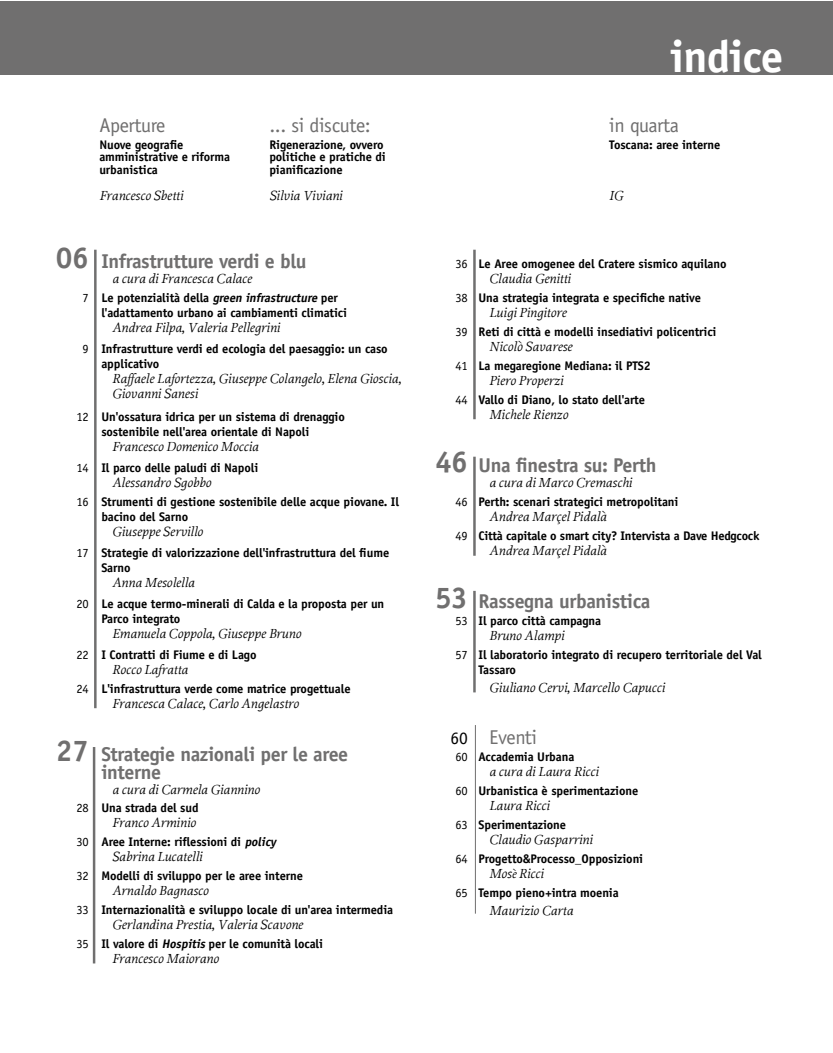
<style>
.page{position:relative;width:833px;height:1053px;background:#fff}
.page>*{position:absolute;margin:0;border:0;box-sizing:border-box;transform-origin:0 0}
.t1{font:700 45px "Officina Sans Std";letter-spacing:-.02em;color:#fff}
.t2{font:700 30px "Officina Sans Std";letter-spacing:-.02em;color:#706f6f}
.t3{font:700 20px/17.5px "Officina Sans Std";letter-spacing:-.02em;color:#706f6f}
.t4{font:20px "Officina Sans Std";letter-spacing:-.02em;color:#706f6f}
.t5{font:17.5px "Officina Sans Std";color:#000}
.t6{font:italic 13.75px/15px "Proforma";color:#000}
.t7{font:700 12.5px/15px "Officina Sans Std";letter-spacing:-.01em;color:#000}
.t8{font:12.5px "Officina Sans Std";letter-spacing:-.01em;color:#000}
.s1{font-style:italic}
.s2{font-size:12.5px}
</style>
<div class="page">
<div style="left:0;top:1px;width:832px;height:73px;background:#706f6f"></div>
<hr style="left:473px;top:456px;width:3px;height:99px;background:#706f6f">
<hr style="left:473px;top:591px;width:3px;height:101px;background:#706f6f">
<hr style="left:473px;top:250px;width:3px;height:169px;background:#706f6f">
<hr style="left:94px;top:250px;width:3px;height:458px;background:#706f6f">
<hr style="left:93px;top:747px;width:2px;height:216px;background:#706f6f">
<hr style="left:475px;top:725px;width:1px;height:188px;background:#706f6f">
<h3 class="t4" style="left:99px;top:113px;width:68px">Aperture</h3>
<p class="t7" style="left:99px;top:138px;width:132px;line-height:12.5px">Nuove geografie amministrative e riforma urbanistica</p>
<p class="t6" style="left:99px;top:187px;width:85px">Francesco Sbetti</p>
<h3 class="t4" style="left:269px;top:113px;width:103px">... si discute:</h3>
<p class="t7" style="left:269px;top:138px;width:118px;line-height:12.5px">Rigenerazione, ovvero politiche e pratiche di pianificazione</p>
<p class="t6" style="left:269px;top:187px;width:74px">Silvia Viviani</p>
<h2 class="t2" style="left:56px;top:239px;width:34px">06</h2>
<p class="t8" style="left:82px;top:290px;width:8px">7</p>
<p class="t8" style="left:82px;top:341px;width:8px">9</p>
<p class="t8" style="left:76px;top:409px;width:14px">12</p>
<p class="t8" style="left:76px;top:460px;width:14px">14</p>
<p class="t8" style="left:76px;top:494px;width:14px">16</p>
<p class="t8" style="left:76px;top:545px;width:14px">17</p>
<p class="t8" style="left:76px;top:596px;width:14px">20</p>
<p class="t8" style="left:76px;top:647px;width:14px">22</p>
<p class="t8" style="left:76px;top:681px;width:14px">24</p>
<h2 class="t2" style="left:56px;top:732px;width:34px">27</h2>
<p class="t8" style="left:76px;top:800px;width:14px">28</p>
<p class="t8" style="left:76px;top:834px;width:14px">30</p>
<p class="t8" style="left:76px;top:868px;width:14px">32</p>
<p class="t8" style="left:76px;top:902px;width:14px">33</p>
<p class="t8" style="left:76px;top:936px;width:14px">35</p>
<h3 class="t3" style="left:101px;top:252px;width:207px">Infrastrutture verdi e blu</h3>
<p class="t6" style="left:112px;top:270px;width:141px">a cura di Francesca Calace</p>
<p class="t7" style="left:101px;top:290px;width:247px">Le potenzialità della <span class="s1">green infrastructure</span> per l'adattamento urbano ai cambiamenti climatici</p>
<p class="t6" style="left:112px;top:319px;width:170px">Andrea Filpa, Valeria Pellegrini</p>
<p class="t7" style="left:101px;top:341px;width:288px">Infrastrutture verdi ed ecologia del paesaggio: un caso applicativo</p>
<p class="t6" style="left:112px;top:370px;width:291px">Raffaele Lafortezza, Giuseppe Colangelo, Elena Gioscia,<br>Giovanni Sanesi</p>
<p class="t7" style="left:101px;top:409px;width:245px">Un'ossatura idrica per un sistema di drenaggio sostenibile nell'area orientale di Napoli</p>
<p class="t6" style="left:112px;top:438px;width:148px">Francesco Domenico Moccia</p>
<p class="t7" style="left:101px;top:460px;width:158px">Il parco delle paludi di Napoli</p>
<p class="t6" style="left:112px;top:474px;width:101px">Alessandro Sgobbo</p>
<p class="t7" style="left:101px;top:494px;width:299px">Strumenti di gestione sostenibile delle acque piovane. Il bacino del Sarno</p>
<p class="t6" style="left:112px;top:523px;width:92px">Giuseppe Servillo</p>
<p class="t7" style="left:101px;top:545px;width:289px">Strategie di valorizzazione dell'infrastruttura del fiume<br>Sarno</p>
<p class="t6" style="left:112px;top:574px;width:84px">Anna Mesolella</p>
<p class="t7" style="left:101px;top:596px;width:284px">Le acque termo-minerali di Calda e la proposta per un<br>Parco integrato</p>
<p class="t6" style="left:112px;top:625px;width:190px">Emanuela Coppola, Giuseppe Bruno</p>
<p class="t7" style="left:101px;top:647px;width:157px">I Contratti di Fiume e di Lago</p>
<p class="t6" style="left:112px;top:661px;width:77px">Rocco Lafratta</p>
<p class="t7" style="left:101px;top:681px;width:251px">L'infrastruttura verde come matrice progettuale</p>
<p class="t6" style="left:112px;top:695px;width:188px">Francesca Calace, Carlo Angelastro</p>
<h3 class="t3" style="left:101px;top:745px;width:248px">Strategie nazionali per le aree interne</h3>
<p class="t6" style="left:112px;top:781px;width:149px">a cura di Carmela Giannino</p>
<p class="t7" style="left:101px;top:800px;width:99px">Una strada del sud</p>
<p class="t6" style="left:112px;top:814px;width:85px">Franco Arminio</p>
<p class="t7" style="left:101px;top:834px;width:179px">Aree Interne: riflessioni di <span class="s1">policy</span></p>
<p class="t6" style="left:112px;top:848px;width:92px">Sabrina Lucatelli</p>
<p class="t7" style="left:101px;top:868px;width:203px">Modelli di sviluppo per le aree interne</p>
<p class="t6" style="left:112px;top:882px;width:98px">Arnaldo Bagnasco</p>
<p class="t7" style="left:101px;top:902px;width:293px">Internazionalità e sviluppo locale di un'area intermedia</p>
<p class="t6" style="left:112px;top:916px;width:192px">Gerlandina Prestia, Valeria Scavone</p>
<p class="t7" style="left:101px;top:936px;width:223px">Il valore di <span class="s1">Hospitis</span>per le comunità locali</p>
<p class="t6" style="left:112px;top:950px;width:108px">Francesco Maiorano</p>
<h1 class="t1" style="left:670px;top:28px;width:115px">indice</h1>
<h3 class="t4" style="left:609px;top:113px;width:71px">in quarta</h3>
<p class="t7" style="left:609px;top:137px;width:112px">Toscana: aree interne</p>
<p class="t6" style="left:609px;top:187px;width:15px">IG</p>
<p class="t8" style="left:455px;top:256px;width:14px">36</p>
<p class="t8" style="left:455px;top:290px;width:14px">38</p>
<p class="t8" style="left:455px;top:324px;width:14px">39</p>
<p class="t8" style="left:455px;top:358px;width:14px">41</p>
<p class="t8" style="left:455px;top:392px;width:14px">44</p>
<h2 class="t2" style="left:435px;top:443px;width:34px">46</h2>
<p class="t8" style="left:455px;top:494px;width:14px">46</p>
<p class="t8" style="left:455px;top:528px;width:14px">49</p>
<h2 class="t2" style="left:435px;top:579px;width:34px">53</h2>
<p class="t8" style="left:455px;top:613px;width:14px">53</p>
<p class="t8" style="left:455px;top:647px;width:14px">57</p>
<h3 class="t5" style="left:450px;top:728px;width:19px">60</h3>
<p class="t8" style="left:455px;top:749px;width:14px">60</p>
<p class="t8" style="left:455px;top:783px;width:14px">60</p>
<p class="t8" style="left:455px;top:817px;width:14px">63</p>
<p class="t8" style="left:455px;top:851px;width:14px">64</p>
<p class="t8" style="left:455px;top:885px;width:14px">65</p>
<p class="t7" style="left:478px;top:256px;width:249px">Le Aree omogenee del Cratere sismico aquilano</p>
<p class="t6" style="left:489px;top:270px;width:83px">Claudia Genitti</p>
<p class="t7" style="left:478px;top:290px;width:224px">Una strategia integrata e specifiche native</p>
<p class="t6" style="left:489px;top:304px;width:79px">Luigi Pingitore</p>
<p class="t7" style="left:478px;top:324px;width:239px">Reti di città e modelli insediativi policentrici</p>
<p class="t6" style="left:489px;top:338px;width:85px">Nicolò Savarese</p>
<p class="t7" style="left:478px;top:358px;width:174px">La megaregione Mediana: il PTS2</p>
<p class="t6" style="left:489px;top:372px;width:76px">Piero Properzi</p>
<p class="t7" style="left:478px;top:392px;width:168px">Vallo di Diano, lo stato dell'arte</p>
<p class="t6" style="left:489px;top:406px;width:80px">Michele Rienzo</p>
<h3 class="t3" style="left:478px;top:456px;width:179px">Una finestra su: Perth</h3>
<p class="t6" style="left:489px;top:474px;width:144px">a cura di Marco Cremaschi</p>
<p class="t7" style="left:478px;top:494px;width:201px">Perth: scenari strategici metropolitani</p>
<p class="t6" style="left:489px;top:508px;width:119px">Andrea Marçel Pidalà</p>
<p class="t7" style="left:478px;top:528px;width:282px">Città capitale o smart city? Intervista a Dave Hedgcock</p>
<p class="t6" style="left:489px;top:542px;width:119px">Andrea Marçel Pidalà</p>
<h3 class="t3" style="left:478px;top:592px;width:173px">Rassegna urbanistica</h3>
<p class="t7" style="left:478px;top:613px;width:124px">Il parco città campagna</p>
<p class="t6" style="left:489px;top:627px;width:77px">Bruno Alampi</p>
<p class="t7" style="left:478px;top:647px;width:285px">Il laboratorio integrato di recupero territoriale del Val<br>Tassaro</p>
<p class="t6" style="left:489px;top:679px;width:177px">Giuliano Cervi, Marcello Capucci</p>
<h3 class="t4" style="left:489px;top:725px;width:50px">Eventi</h3>
<p class="t7" style="left:478px;top:749px;width:97px">Accademia Urbana</p>
<p class="t6" style="left:489px;top:763px;width:111px">a cura di Laura Ricci</p>
<p class="t7" style="left:478px;top:783px;width:161px">Urbanistica è sperimentazione</p>
<p class="t6" style="left:489px;top:797px;width:62px">Laura Ricci</p>
<p class="t7" style="left:478px;top:817px;width:89px">Sperimentazione</p>
<p class="t6" style="left:489px;top:831px;width:105px">Claudio Gasparrini</p>
<p class="t7" style="left:478px;top:851px;width:166px">Progetto&amp;Processo_Opposizioni</p>
<p class="t6" style="left:489px;top:865px;width:56px">Mos<span class="s2">è</span> Ricci</p>
<p class="t7" style="left:478px;top:885px;width:142px">Tempo pieno+intra moenia</p>
<p class="t6" style="left:489px;top:902px;width:85px">Maurizio Carta</p>
</div>
